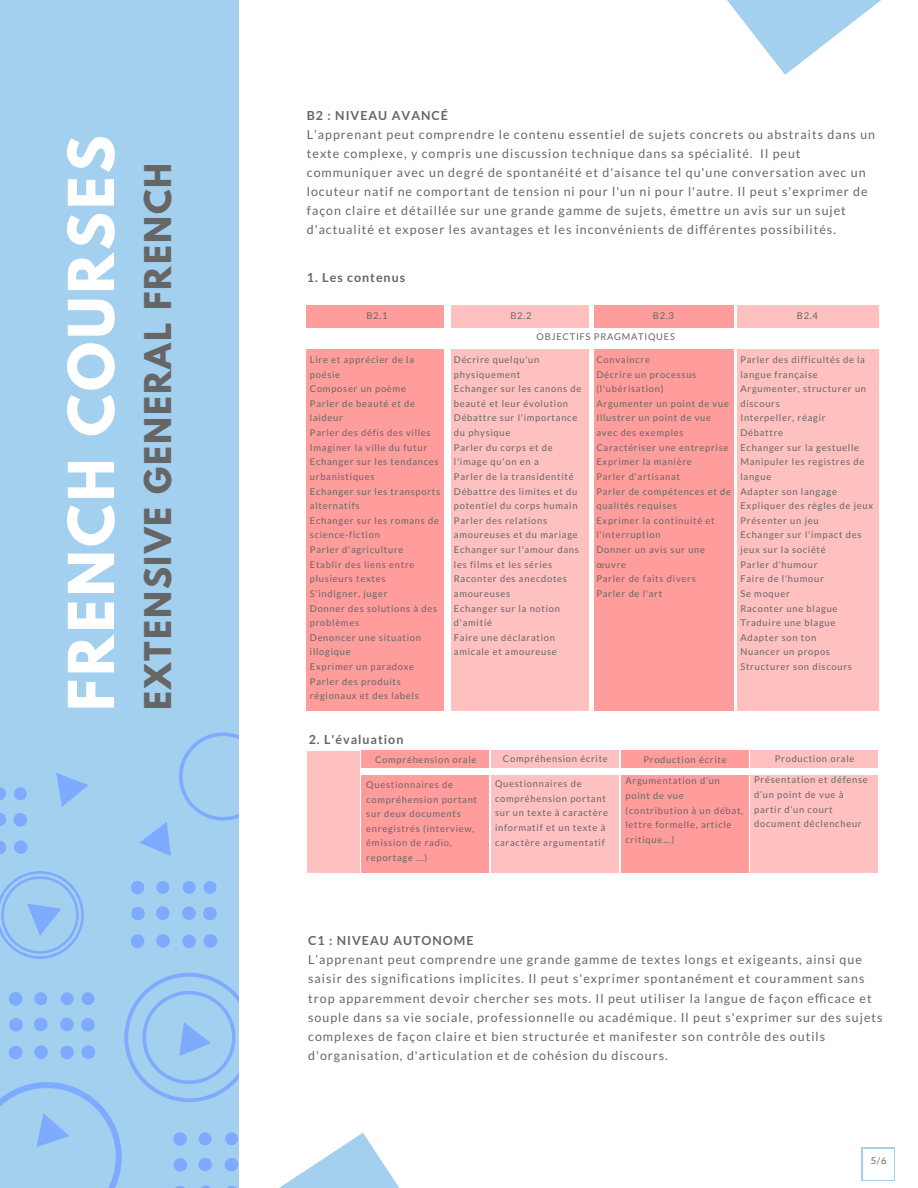
<style>
.page{position:relative;width:918px;height:1188px;background:#fff}
.page>*{position:absolute;margin:0;border:0;box-sizing:border-box;transform-origin:0 0}
.t1{font:700 55.95px "League Spartan";letter-spacing:.06em;color:#fff}
.t2{font:700 32.7px "League Spartan";letter-spacing:.06em;color:#666}
.t3{font:12.45px/19.2px "Lato";letter-spacing:.08em;color:#666}
.t4{font:700 12.45px "Lato";letter-spacing:.08em;color:#666}
.t5{font:9.3px/14.7px "Lato";letter-spacing:.08em;color:#666}
.s1{font-family:"Noto Sans"}
.s2{font-family:"Noto Sans Gurmukhi"}
</style>
<div class="page">
<div style="left:0;top:0;width:240px;height:1188px;background:#a3d0ef"></div>
<svg style="left:727px;top:0;width:154px;height:75px"></svg>
<svg style="left:0;top:871px;width:84px;height:88px"></svg>
<svg style="left:182px;top:906px;width:14px;height:14px"></svg>
<svg style="left:203px;top:907px;width:14px;height:13px"></svg>
<svg style="left:156px;top:906px;width:13px;height:14px"></svg>
<svg style="left:131px;top:907px;width:14px;height:13px"></svg>
<svg style="left:131px;top:934px;width:13px;height:14px"></svg>
<svg style="left:156px;top:934px;width:14px;height:14px"></svg>
<svg style="left:182px;top:934px;width:14px;height:14px"></svg>
<svg style="left:204px;top:934px;width:13px;height:14px"></svg>
<svg style="left:131px;top:881px;width:13px;height:13px"></svg>
<svg style="left:156px;top:881px;width:13px;height:13px"></svg>
<svg style="left:183px;top:881px;width:13px;height:13px"></svg>
<svg style="left:204px;top:881px;width:12px;height:13px"></svg>
<svg style="left:0;top:973px;width:400px;height:215px"></svg>
<svg style="left:0;top:813px;width:6px;height:13px"></svg>
<svg style="left:13px;top:813px;width:14px;height:14px"></svg>
<svg style="left:0;top:841px;width:6px;height:13px"></svg>
<svg style="left:14px;top:840px;width:14px;height:14px"></svg>
<svg style="left:0;top:787px;width:6px;height:13px"></svg>
<svg style="left:14px;top:787px;width:13px;height:13px"></svg>
<svg style="left:56px;top:773px;width:32px;height:34px"></svg>
<hr style="left:862px;top:1149px;width:1px;height:31px;background:#a3d0ef">
<hr style="left:894px;top:1149px;width:1px;height:31px;background:#a3d0ef">
<hr style="left:863px;top:1180px;width:31px;height:1px;background:#a3d0ef">
<hr style="left:863px;top:1148px;width:31px;height:1px;background:#a3d0ef">
<svg style="left:139px;top:733px;width:101px;height:133px"></svg>
<div style="left:240px;top:0;width:36px;height:1188px;background:#fff"></div>
<div style="left:751px;top:750px;width:127px;height:131px;background:#ffc0c0"></div>
<div style="left:621px;top:750px;width:127px;height:135px;background:#ff9c9c"></div>
<div style="left:491px;top:750px;width:128px;height:132px;background:#ffc0c0"></div>
<div style="left:362px;top:750px;width:127px;height:131px;background:#ff9c9c"></div>
<div style="left:284px;top:769px;width:611px;height:6px;background:#fff"></div>
<div style="left:308px;top:751px;width:52px;height:130px;background:#ffc0c0"></div>
<div style="left:289px;top:873px;width:612px;height:16px;background:#fff"></div>
<div style="left:307px;top:305px;width:137px;height:408px;background:#ff9c9c"></div>
<div style="left:594px;top:305px;width:140px;height:408px;background:#ff9c9c"></div>
<div style="left:738px;top:305px;width:140px;height:410px;background:#ffc0c0"></div>
<div style="left:451px;top:305px;width:137px;height:410px;background:#ffc0c0"></div>
<div style="left:287px;top:328px;width:612px;height:20px;background:#fff"></div>
<div style="left:290px;top:712px;width:612px;height:6px;background:#fff"></div>
<h1 class="t1" style="left:64px;top:711px;width:577px;rotate:-90deg">FRENCH COURSES</h1>
<h2 class="t2" style="left:142px;top:710px;width:548px;rotate:-90deg">EXTENSIVE GENERAL FRENCH</h2>
<h3 class="t4" style="left:307px;top:107px;width:143px">B2 : NIVEAU AVANCÉ</h3>
<p class="t3" style="left:307px;top:124px;width:570px">L’apprenant peut comprendre le contenu essentiel de sujets concrets ou abstraits dans un texte complexe, y compris une discussion technique dans sa spécialité. Il peut communiquer avec un degré de spontanéité et d'aisance tel qu'une conversation avec un locuteur natif ne comportant de tension ni pour l'un ni pour l'autre. Il peut s'exprimer de façon claire et détaillée sur une grande gamme de sujets, émettre un avis sur un sujet d'actualité et exposer les avantages et les inconvénients de di<span class="s1">ff</span>érentes possibilités.</p>
<h3 class="t4" style="left:307px;top:270px;width:100px">1. Les contenus</h3>
<p class="t5" style="left:366px;top:308px;width:23px">B2.1</p>
<p class="t5" style="left:510px;top:308px;width:23px">B2.2</p>
<p class="t5" style="left:653px;top:308px;width:23px">B2.3</p>
<p class="t5" style="left:537px;top:329px;width:140px">OBJECTIFS PRAGMATIQUES</p>
<p class="t5" style="left:797px;top:308px;width:23px">B2.4</p>
<p class="t5" style="left:310px;top:352px;width:132px">Lire et apprécier de la poésie<br>Composer un poème<br>Parler de beauté et de laideur<br>Parler des défis des villes<br>Imaginer la ville du futur<br>Echanger sur les tendances urbanistiques<br>Echanger sur les transports alternatifs<br>Echanger sur les romans de science-fiction<br>Parler d'agriculture<br>Etablir des liens entre plusieurs textes<br>S'indigner, juger<br>Donner des solutions à des problèmes<br>Denoncer une situation illogique<br>Exprimer un paradoxe<br>Parler des produits régionaux et des labels</p>
<p class="t5" style="left:454px;top:352px;width:129px">Décrire quelqu'un physiquement<br>Echanger sur les canons de beauté et leur évolution<br>Débattre sur l'importance du physique<br>Parler du corps et de l'image qu'on en a<br>Parler de la transidentité<br>Débattre des limites et du potentiel du corps humain<br>Parler des relations amoureuses et du mariage<br>Echanger sur l'amour dans les films et les séries<br>Raconter des anecdotes amoureuses<br>Echanger sur la notion d'amitié<br>Faire une déclaration amicale et amoureuse</p>
<p class="t5" style="left:596px;top:352px;width:136px">Convaincre<br>Décrire un processus (l'ubérisation)<br>Argumenter un point de vue<br>Illustrer un point de vue avec des exemples<br>Caractériser une entreprise<br>Exprimer la manière<br>Parler d'artisanat<br>Parler de compétences et de qualités requises<br>Exprimer la continuité et l'interruption<br>Donner un avis sur une œuvre<br>Parler de faits divers<br>Parler de l'art</p>
<p class="t5" style="left:740px;top:352px;width:134px">Parler des difficultés de la langue française<br>Argumenter, structurer un discours<br>Interpeller, réagir<br>Débattre<br>Echanger sur la gestuelle<br>Manipuler les registres de langue<br>Adapter son langage<br>Expliquer des règles de jeux<br>Présenter un jeu<br>Echanger sur l'impact des jeux sur la société<br>Parler d'humour<br>Faire de l'humour<br>Se moquer<br>Raconter une blague<br>Traduire une blague<br>Adapter son ton<br>Nuancer un propos<br>Structurer son discours</p>
<h3 class="t4" style="left:309px;top:731px;width:96px">2. L'évaluation</h3>
<p class="t5" style="left:375px;top:752px;width:103px">Compréhension orale</p>
<p class="t5" style="left:503px;top:751px;width:106px">Compréhension écrite</p>
<p class="t5" style="left:643px;top:752px;width:85px">Production écrite</p>
<p class="t5" style="left:775px;top:751px;width:81px">Production orale</p>
<p class="t5" style="left:366px;top:777px;width:112px">Questionnaires de compréhension portant sur deux documents enregistrés (interview, émission de radio, reportage <span class="s2">…</span>)</p>
<p class="t5" style="left:495px;top:776px;width:114px">Questionnaires de compréhension portant sur un texte à caractère informatif et un texte à caractère argumentatif</p>
<p class="t5" style="left:626px;top:773px;width:119px">Argumentation d’un point de vue (contribution à un débat, lettre formelle, article critique<span class="s2">…</span>)</p>
<p class="t5" style="left:754px;top:773px;width:115px">Présentation et défense d’un point de vue à partir d’un court document déclencheur</p>
<h3 class="t4" style="left:308px;top:933px;width:167px">C1 : NIVEAU AUTONOME</h3>
<p class="t3" style="left:308px;top:950px;width:576px">L’apprenant peut comprendre une grande gamme de textes longs et exigeants, ainsi que saisir des signi<span class="s1">fi</span>cations implicites. Il peut s'exprimer spontanément et couramment sans trop apparemment devoir chercher ses mots. Il peut utiliser la langue de façon e<span class="s1">ffi</span>cace et souple dans sa vie sociale, professionnelle ou académique. Il peut s'exprimer sur des sujets complexes de façon claire et bien structurée et manifester son contrôle des outils d'organisation, d'articulation et de cohésion du discours.</p>
<p class="t5" style="left:871px;top:1153px;width:17px">5/6</p>
</div>
